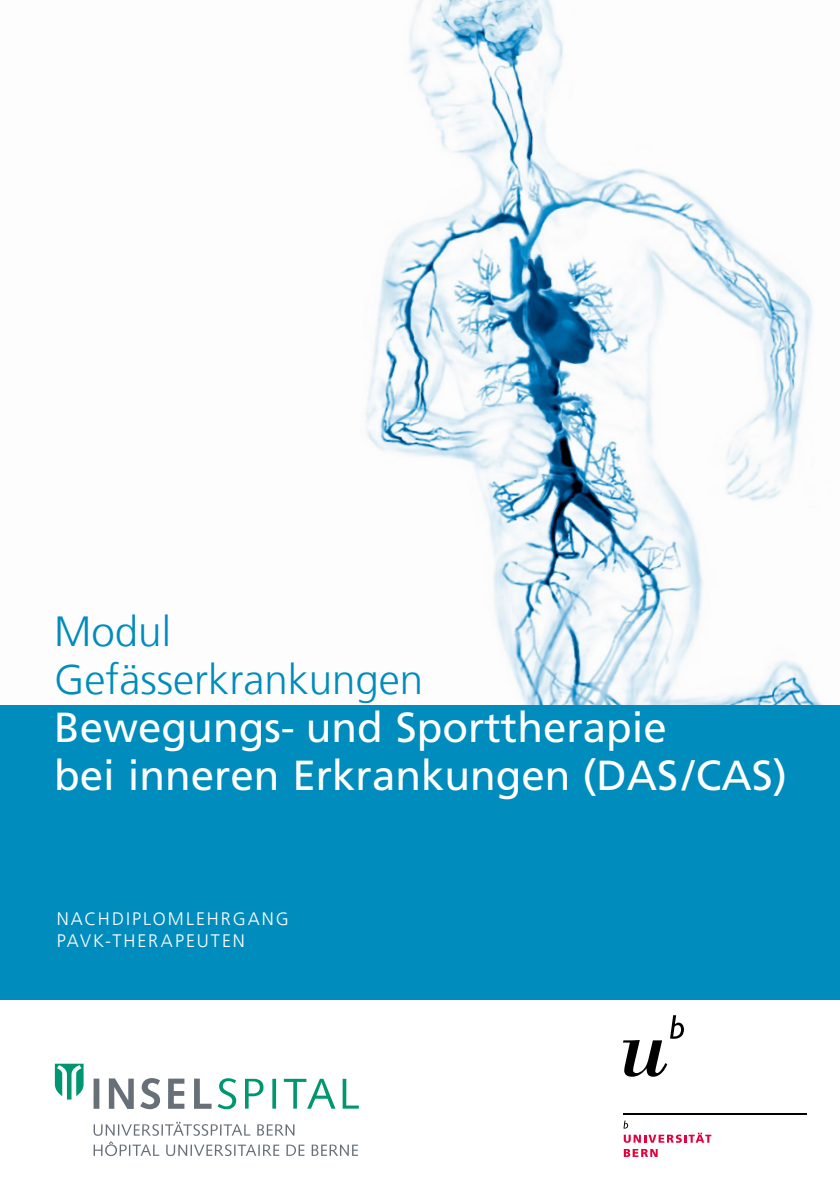
<style>
.page{position:relative;width:840px;height:1191px;background:#fff}
.page>*{position:absolute;margin:0;border:0;box-sizing:border-box;transform-origin:0 0}
.t1{font:42px/48px "Frutiger LT Com";color:#fff}
.t2{font:300 42px/48px "Frutiger LT Com";color:#008cbc}
.t3{font:300 18px/22px "Frutiger LT Com";letter-spacing:.115em;color:#fff}
</style>
<div class="page">
<img style="left:365px;top:0;width:458px;height:705px">
<div style="left:0;top:705px;width:839px;height:295px;background:#008cbc"></div>
<svg style="left:623px;top:1015px;width:60px;height:61px"></svg>
<hr style="left:622px;top:1112px;width:184px;height:2px;background:#000">
<svg style="left:623px;top:1120px;width:88px;height:22px"></svg>
<svg style="left:623px;top:1149px;width:34px;height:8px"></svg>
<svg style="left:55px;top:1063px;width:28px;height:36px"></svg>
<svg style="left:93px;top:1141px;width:265px;height:15px"></svg>
<svg style="left:93px;top:1121px;width:201px;height:14px"></svg>
<svg style="left:245px;top:1078px;width:113px;height:30px"></svg>
<svg style="left:140px;top:1078px;width:20px;height:31px"></svg>
<svg style="left:194px;top:1078px;width:17px;height:30px"></svg>
<svg style="left:168px;top:1078px;width:16px;height:30px"></svg>
<svg style="left:109px;top:1078px;width:25px;height:31px"></svg>
<div style="left:93px;top:1078px;width:6px;height:30px;background:#677078"></div>
<svg style="left:217px;top:1078px;width:19px;height:31px"></svg>
<p class="t2" style="left:54px;top:607px;width:370px">Modul<br>Gefässerkrankungen</p>
<p class="t1" style="left:54px;top:703px;width:734px">Bewegungs- und Sporttherapie<br>bei inneren Erkrankungen (DAS/CAS)</p>
<p class="t3" style="left:57px;top:908px;width:233px">NACHDIPLOMLEHRGANG<br>PAVK-THERAPEUTEN</p>
</div>
